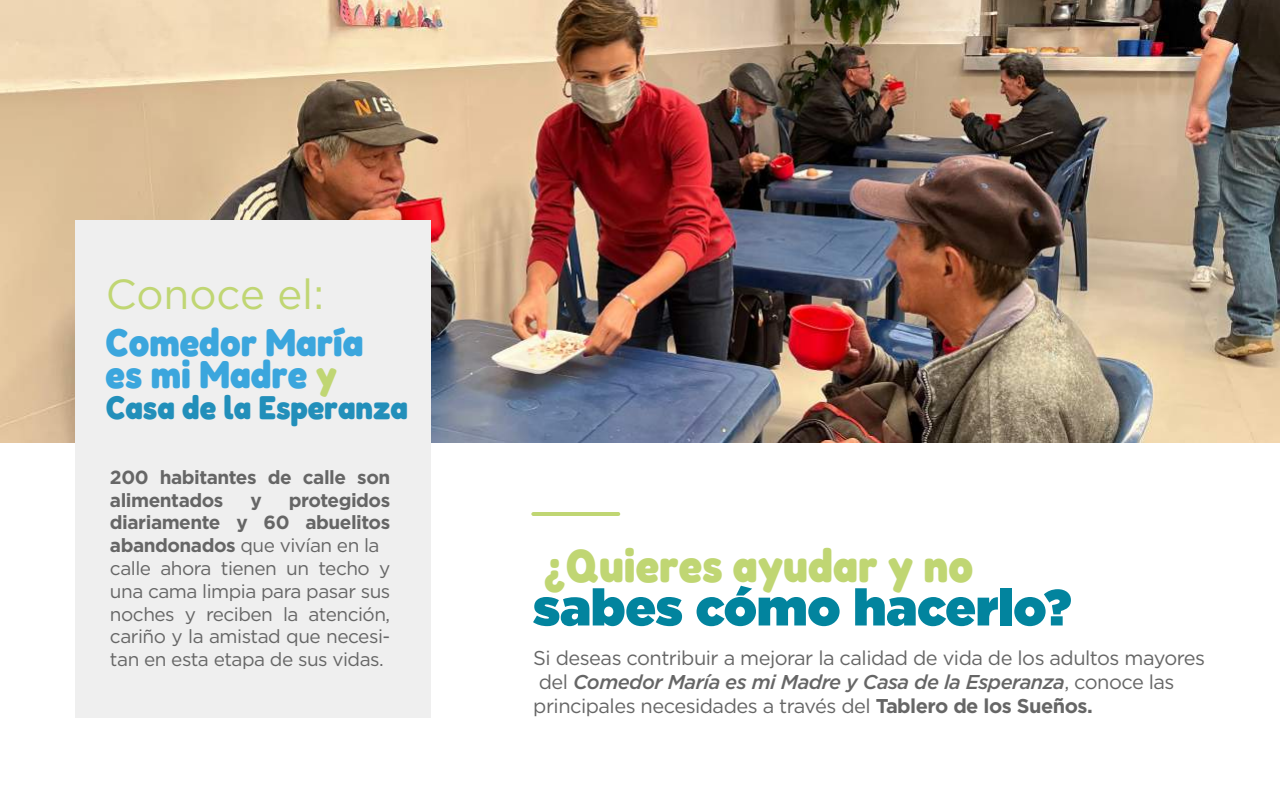
<style>
.page{position:relative;width:1280px;height:800px;background:#fff}
.page>*{position:absolute;margin:0;border:0;box-sizing:border-box;transform-origin:0 0}
.t1{font:900 51px "Gotham";color:#02849e}
.t2{font:700 semi-condensed 47px "Fredoka";color:#c0d673}
.t3{font:42px "Gotham";color:#c0d673}
.t4{font:700 semi-condensed 39.2px/32px "Fredoka";color:#3ba6dd}
.t5{font:700 semi-condensed 33.1px "Fredoka";color:#228fba}
.t6{font:20px/24px "Gotham";letter-spacing:-.025em;color:#666}
.t7{font:19px/22.8px "Gotham";letter-spacing:-.025em;color:#666}
.t8{font:700 19px/22.8px "Gotham";letter-spacing:-.025em;color:#666}
.s1{color:#c0d673}
.s2{font-weight:700}
.s3{font-weight:500;font-style:italic}
</style>
<div class="page">
<img style="left:0;top:0;width:1280px;height:443px">
<div style="left:75px;top:220px;width:356px;height:498px;background:#efefef"></div>
<hr style="left:533px;top:512px;width:85px;height:4px;background:#c0d673">
<h3 class="t3" style="left:106px;top:267px;width:220px">Conoce el:</h3>
<h3 class="t4" style="left:106px;top:326px;width:259px">Comedor María es mi Madre <span class="s1">y</span></h3>
<h3 class="t5" style="left:106px;top:386px;width:304px">Casa de la Esperanza</h3>
<p class="t8" style="left:110px;top:466px;width:282px">200 habitantes de calle son alimentados</p>
<p class="t7" style="left:110px;top:488px;width:282px;text-indent:179px"><span class="s2">protegidos diariamente y 60 abuelitos abandonados</span> que vivían en la calle ahora tienen un techo y una cama limpia para pasar sus noches y reciben la atención, cariño y la amistad que necesi&shy;tan en esta etapa de sus vidas.</p>
<p class="t8" style="left:250px;top:488px;width:13px">y</p>
<h2 class="t2" style="left:544px;top:535px;width:431px">¿Quieres ayudar y no</h2>
<h1 class="t1" style="left:533px;top:571px;width:539px">sabes cómo hacerlo?</h1>
<p class="t6" style="left:533px;top:646px;width:673px">Si deseas contribuir a mejorar la calidad de vida de los adultos mayores del <span class="s3">Comedor María es mi Madre y Casa de la Esperanza</span>, conoce las principales necesidades a través del <span class="s2">Tablero de los Sueños.</span></p>
</div>
